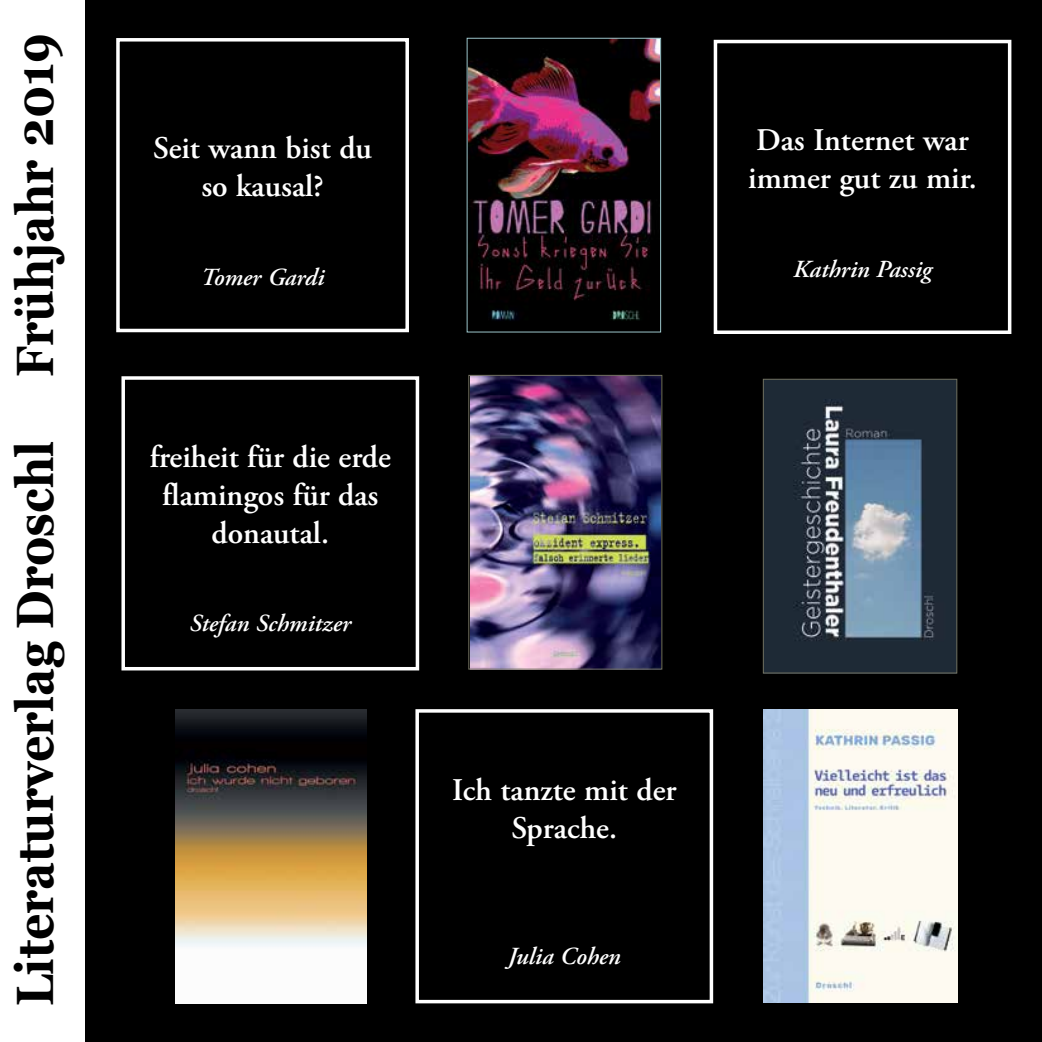
<style>
.page{position:relative;width:1042px;height:1042px;background:#fff}
.page>*{position:absolute;margin:0;border:0;box-sizing:border-box;transform-origin:0 0}
.t1{font:700 52.5px "Georgia";color:#000;scale:.88 1}
.t2{font:600 31.5px/38px "Adobe Garamond Pro";color:#fff;text-align:center}
.t3{font:italic 600 24.5px "Adobe Garamond Pro";color:#fff}
</style>
<div class="page">
<div style="left:84px;top:0;width:958px;height:1042px;background:#000"></div>
<div style="left:714px;top:40px;width:297px;height:294px;border:4px solid #fff"></div>
<div style="left:415px;top:709px;width:298px;height:294px;border:4px solid #fff"></div>
<div style="left:121px;top:376px;width:298px;height:294px;border:4px solid #fff"></div>
<div style="left:116px;top:38px;width:293px;height:294px;border:4px solid #fff"></div>
<img style="left:176px;top:709px;width:191px;height:294px">
<img style="left:469px;top:40px;width:190px;height:281px">
<div style="left:467px;top:38px;width:194px;height:294px;border:1px solid #9cc5ca"></div>
<img style="left:470px;top:377px;width:190px;height:290px">
<div style="left:468px;top:375px;width:194px;height:294px;border:1px solid #706f5e"></div>
<img style="left:763px;top:710px;width:194px;height:293px">
<img style="left:765px;top:381px;width:190px;height:290px">
<div style="left:763px;top:379px;width:194px;height:294px;border:1px solid #706f5e"></div>
<h1 class="t1" style="left:1px;top:1006px;width:1107px;rotate:-90deg">Literaturverlag Droschl Frühjahr 2019</h1>
<p class="t2" style="left:153px;top:129px;width:220px">Seit wann bist du so kausal?</p>
<p class="t3" style="left:201px;top:263px;width:125px">Tomer Gardi</p>
<p class="t2" style="left:150px;top:438px;width:243px">freiheit für die erde flamingos für das donautal.</p>
<p class="t3" style="left:190px;top:609px;width:163px">Stefan Schmitzer</p>
<p class="t2" style="left:452px;top:771px;width:226px">Ich tanzte mit der<br>Sprache.</p>
<p class="t3" style="left:508px;top:942px;width:114px">Julia Cohen</p>
<p class="t2" style="left:748px;top:122px;width:230px;text-align:left">Das Internet war immer gut zu mir.</p>
<p class="t3" style="left:793px;top:255px;width:140px">Kathrin Passig</p>
</div>
